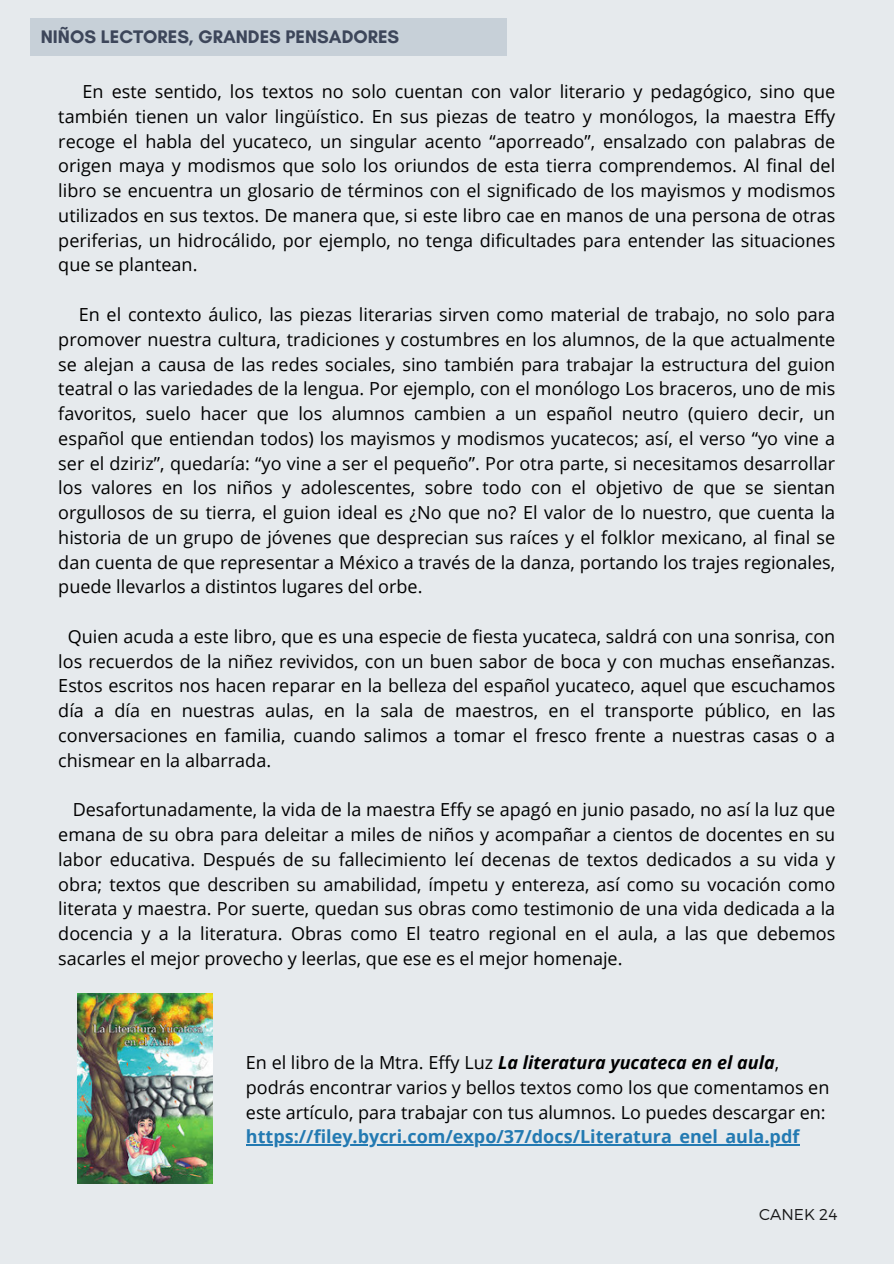
<style>
.page{position:relative;width:894px;height:1264px;background:#fff}
.page>*{position:absolute;margin:0;border:0;box-sizing:border-box;transform-origin:0 0}
.t1{font:700 18.6px "Glacial Indifference";color:#3d465a}
.t2{font:18px/24.8px "Open Sans";color:#000;text-align:justify}
.t3{font:700 18px "Open Sans";color:#237ab2}
.t4{font:300 15.6px "Montserrat";color:#181818}
.s1{font-weight:700;font-style:italic}
</style>
<div class="page">
<div style="left:0;top:0;width:893px;height:1263px;background:#e6eaed"></div>
<div style="left:30px;top:18px;width:476px;height:38px;background:#c7d0d8"></div>
<img style="left:77px;top:993px;width:135px;height:190px">
<hr style="left:246px;top:1144px;width:553px;height:1px;background:#237ab2">
<h2 class="t1" style="left:41px;top:25px;width:360px">NIÑOS LECTORES, GRANDES PENSADORES</h2>
<p class="t2" style="left:58px;top:79px;width:778px;text-indent:24px">En este sentido, los textos no solo cuentan con valor literario y pedagógico, sino que también tienen un valor lingüístico. En sus piezas de teatro y monólogos, la maestra Effy recoge el habla del yucateco, un singular acento “aporreado”, ensalzado con palabras de origen maya y modismos que solo los oriundos de esta tierra comprendemos. Al final del libro se encuentra un glosario de términos con el significado de los mayismos y modismos utilizados en sus textos. De manera que, si este libro cae en manos de una persona de otras periferias, un hidrocálido, por ejemplo, no tenga dificultades para entender las situaciones que se plantean.</p>
<p class="t2" style="left:58px;top:301px;width:778px;text-indent:20px">En el contexto áulico, las piezas literarias sirven como material de trabajo, no solo para promover nuestra cultura, tradiciones y costumbres en los alumnos, de la que actualmente se alejan a causa de las redes sociales, sino también para trabajar la estructura del guion teatral o las variedades de la lengua. Por ejemplo, con el monólogo Los braceros, uno de mis favoritos, suelo hacer que los alumnos cambien a un español neutro (quiero decir, un español que entiendan todos) los mayismos y modismos yucatecos; así, el verso “yo vine a ser el dziriz”, quedaría: “yo vine a ser el pequeño”. Por otra parte, si necesitamos desarrollar los valores en los niños y adolescentes, sobre todo con el objetivo de que se sientan orgullosos de su tierra, el guion ideal es ¿No que no? El valor de lo nuestro, que cuenta la historia de un grupo de jóvenes que desprecian sus raíces y el folklor mexicano, al final se dan cuenta de que representar a México a través de la danza, portando los trajes regionales, puede llevarlos a distintos lugares del orbe.</p>
<p class="t2" style="left:58px;top:623px;width:778px;text-indent:10px">Quien acuda a este libro, que es una especie de fiesta yucateca, saldrá con una sonrisa, con los recuerdos de la niñez revividos, con un buen sabor de boca y con muchas enseñanzas.<br>Estos escritos nos hacen reparar en la belleza del español yucateco, aquel que escuchamos día a día en nuestras aulas, en la sala de maestros, en el transporte público, en las conversaciones en familia, cuando salimos a tomar el fresco frente a nuestras casas o a chismear en la albarrada.</p>
<p class="t2" style="left:58px;top:796px;width:778px;text-indent:14px">Desafortunadamente, la vida de la maestra Effy se apagó en junio pasado, no así la luz que emana de su obra para deleitar a miles de niños y acompañar a cientos de docentes en su labor educativa. Después de su fallecimiento leí decenas de textos dedicados a su vida y obra; textos que describen su amabilidad, ímpetu y entereza, así como su vocación como literata y maestra. Por suerte, quedan sus obras como testimonio de una vida dedicada a la docencia y a la literatura. Obras como El teatro regional en el aula, a las que debemos sacarles el mejor provecho y leerlas, que ese es el mejor homenaje.</p>
<p class="t2" style="left:246px;top:1049px;width:585px;text-align:left">En el libro de la Mtra. Effy Luz <span class="s1">La literatura yucateca en el aula</span>, podrás encontrar varios y bellos textos como los que comentamos en este artículo, para trabajar con tus alumnos. Lo puedes descargar en:</p>
<p class="t3" style="left:246px;top:1124px;width:554px">https://filey.bycri.com/expo/37/docs/Literatura_enel_aula.pdf</p>
<p class="t4" style="left:759px;top:1204px;width:80px">CANEK 24</p>
</div>
